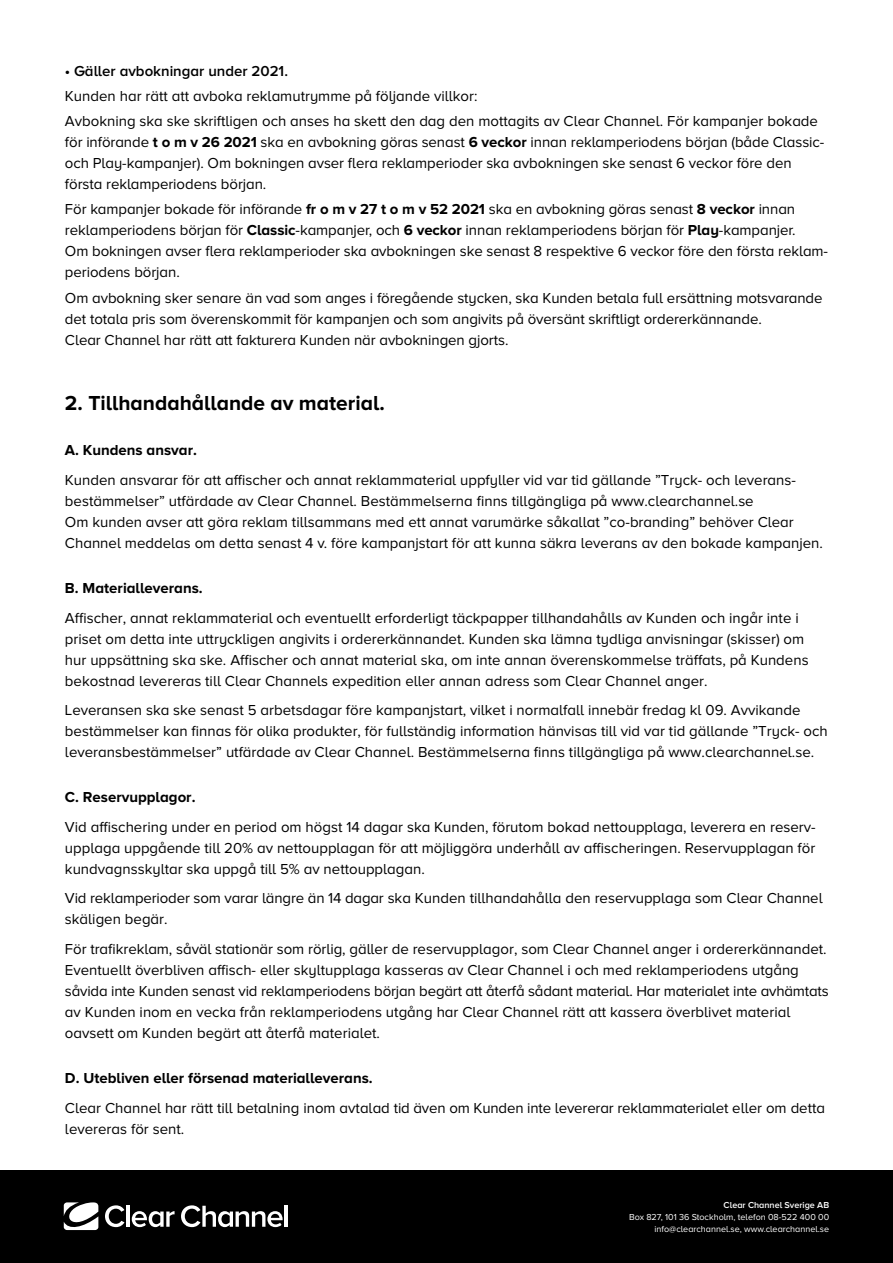
<style>
.page{position:relative;width:893px;height:1263px;background:#fff}
.page>*{position:absolute;margin:0;border:0;box-sizing:border-box;transform-origin:0 0}
.t1{font:700 21px "Proxima Nova A";color:#000}
.t2{font:15px/21px "Proxima Nova A";color:#000}
.t3{font:700 15px "Proxima Nova A";color:#000}
.t4{font:600 15px "Proxima Nova A";color:#000}
.t5{font:9px/12px "Proxima Nova A";color:#fff;text-align:right}
.t6{font:600 9px "Proxima Nova A";color:#fff}
.s1{font-weight:700}
</style>
<div class="page">
<div style="left:0;top:1170px;width:893px;height:93px;background:#000"></div>
<svg style="left:105px;top:1205px;width:19px;height:22px"></svg>
<hr style="left:127px;top:1206px;width:3px;height:21px;background:#fff">
<svg style="left:132px;top:1211px;width:43px;height:16px"></svg>
<svg style="left:181px;top:1205px;width:102px;height:22px"></svg>
<hr style="left:285px;top:1206px;width:3px;height:21px;background:#fff">
<svg style="left:64px;top:1202px;width:34px;height:28px"></svg>
<p class="t4" style="left:65px;top:62px;width:225px">• Gäller avbokningar under 2021.</p>
<p class="t2" style="left:65px;top:83px;width:755px;line-height:25.2px">Kunden har rätt att avboka reklamutrymme på följande villkor:<br>Avbokning ska ske skriftligen och anses ha skett den dag den mottagits av Clear Channel. För kampanjer bokade</p>
<p class="t2" style="left:65px;top:131px;width:761px">för införande <span class="s1">t o m v 26 2021</span> ska en avbokning göras senast <span class="s1">6 veckor</span> innan reklamperiodens början (både Classic&shy;och Play-kampanjer). Om bokningen avser flera reklamperioder ska avbokningen ske senast 6 veckor före den första reklamperiodens början.</p>
<p class="t2" style="left:65px;top:199px;width:765px">För kampanjer bokade för införande <span class="s1">fr o m v 27 t o m v 52 2021</span> ska en avbokning göras senast <span class="s1">8 veckor</span> innan reklamperiodens början för <span class="s1">Classic</span>-kampanjer, och <span class="s1">6 veckor</span> innan reklamperiodens början för <span class="s1">Play</span>-kampanjer.<br>Om bokningen avser flera reklamperioder ska avbokningen ske senast 8 respektive 6 veckor före den första reklam&shy;periodens början.</p>
<p class="t2" style="left:65px;top:287px;width:759px">Om avbokning sker senare än vad som anges i föregående stycken, ska Kunden betala full ersättning motsvarande det totala pris som överenskommit för kampanjen och som angivits på översänt skriftligt ordererkännande.<br>Clear Channel har rätt att fakturera Kunden när avbokningen gjorts.</p>
<h1 class="t1" style="left:65px;top:391px;width:321px">2. Tillhandahållande av material.</h1>
<p class="t3" style="left:65px;top:442px;width:134px">A. Kundens ansvar.</p>
<p class="t2" style="left:65px;top:469px;width:759px">Kunden ansvarar för att affischer och annat reklammaterial uppfyller vid var tid gällande ”Tryck- och leverans&shy;bestämmelser” utfärdade av Clear Channel. Bestämmelserna finns tillgängliga på www.clearchannel.se<br>Om kunden avser att göra reklam tillsammans med ett annat varumärke såkallat ”co-branding” behöver Clear Channel meddelas om detta senast 4 v. före kampanjstart för att kunna säkra leverans av den bokade kampanjen.</p>
<p class="t3" style="left:65px;top:579px;width:139px">B. Materialleverans.</p>
<p class="t2" style="left:65px;top:607px;width:745px">Affischer, annat reklammaterial och eventuellt erforderligt täckpapper tillhandahålls av Kunden och ingår inte i priset om detta inte uttryckligen angivits i ordererkännandet. Kunden ska lämna tydliga anvisningar (skisser) om hur uppsättning ska ske. Affischer och annat material ska, om inte annan överenskommelse träffats, på Kundens bekostnad levereras till Clear Channels expedition eller annan adress som Clear Channel anger.</p>
<p class="t2" style="left:65px;top:699px;width:764px">Leveransen ska ske senast 5 arbetsdagar före kampanjstart, vilket i normalfall innebär fredag kl 09. Avvikande bestämmelser kan finnas för olika produkter, för fullständig information hänvisas till vid var tid gällande ”Tryck- och leveransbestämmelser” utfärdade av Clear Channel. Bestämmelserna finns tillgängliga på www.clearchannel.se.</p>
<p class="t3" style="left:65px;top:789px;width:132px">C. Reservupplagor.</p>
<p class="t2" style="left:65px;top:816px;width:752px;text-align:justify">Vid affischering under en period om högst 14 dagar ska Kunden, förutom bokad nettoupplaga, leverera en reserv&shy;upplaga uppgående till 20% av nettoupplagan för att möjliggöra underhåll av affischeringen. Reservupplagan för kundvagnsskyltar ska uppgå till 5% av nettoupplagan.</p>
<p class="t2" style="left:65px;top:888px;width:759px">Vid reklamperioder som varar längre än 14 dagar ska Kunden tillhandahålla den reservupplaga som Clear Channel skäligen begär.</p>
<p class="t2" style="left:65px;top:938px;width:765px">För trafikreklam, såväl stationär som rörlig, gäller de reservupplagor, som Clear Channel anger i ordererkännandet.<br>Eventuellt överbliven affisch- eller skyltupplaga kasseras av Clear Channel i och med reklamperiodens utgång såvida inte Kunden senast vid reklamperiodens början begärt att återfå sådant material. Har materialet inte avhämtats av Kunden inom en vecka från reklamperiodens utgång har Clear Channel rätt att kassera överblivet material oavsett om Kunden begärt att återfå materialet.</p>
<p class="t3" style="left:65px;top:1069px;width:309px">D. Utebliven eller försenad materialleverans.</p>
<p class="t2" style="left:65px;top:1097px;width:762px">Clear Channel har rätt till betalning inom avtalad tid även om Kunden inte levererar reklammaterialet eller om detta levereras för sent.</p>
<p class="t6" style="left:724px;top:1199px;width:107px">Clear Channel Sverige AB</p>
<p class="t5" style="left:629px;top:1210px;width:201px">Box 827, 101 36 Stockholm, telefon 08-522 400 00 info@clearchannel.se, www.clearchannel.se</p>
</div>
